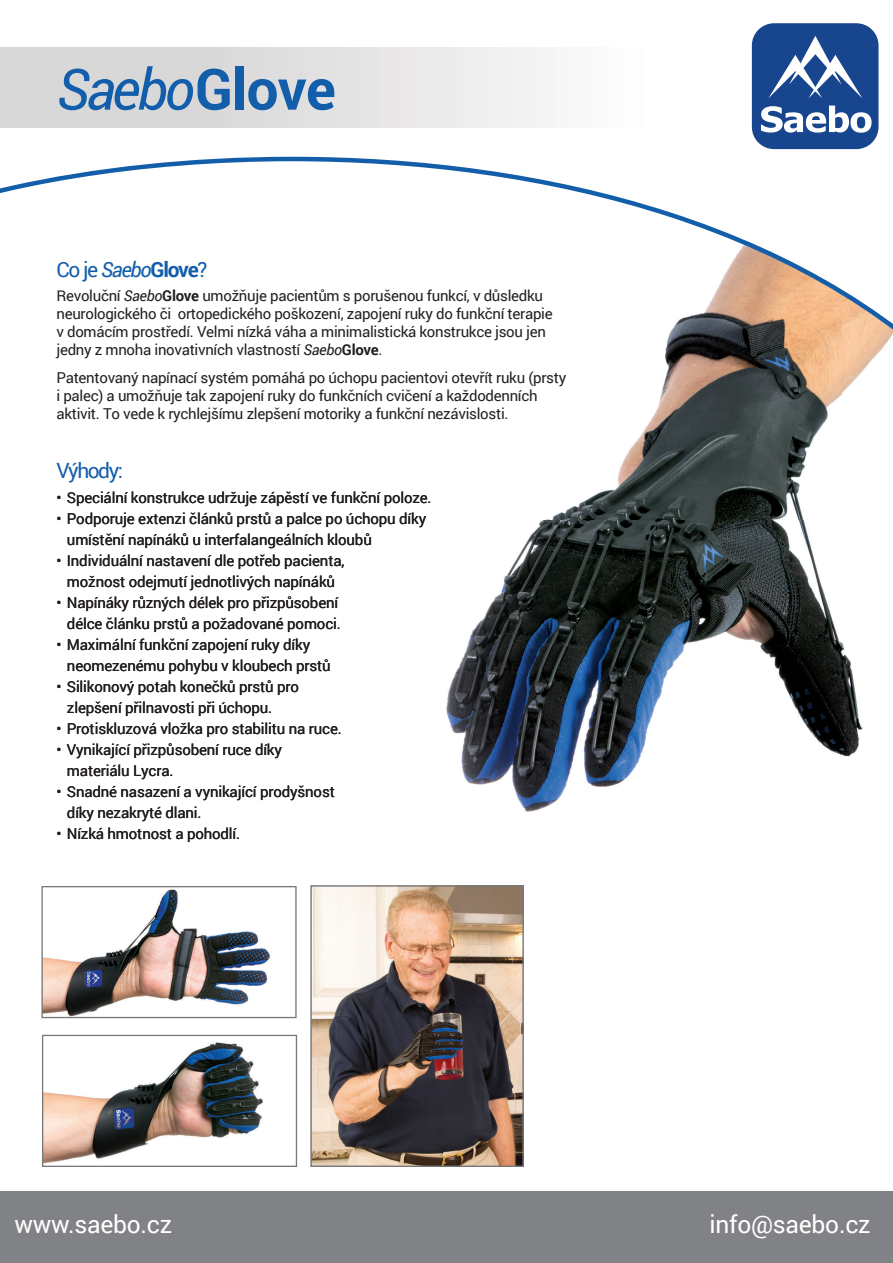
<style>
.page{position:relative;width:893px;height:1263px;background:#fff}
.page>*{position:absolute;margin:0;border:0;box-sizing:border-box;transform-origin:0 0}
.t1{font:italic 57px "Roboto";letter-spacing:-.055em;color:#135eab}
.t2{font:24.6px "Roboto";letter-spacing:-.01em;color:#fff}
.t3{font:21px "Roboto";letter-spacing:-.07em;color:#135eab}
.t4{font:15px/21px "Roboto";letter-spacing:-.01em;color:#231f20}
.s1{font-weight:700;font-style:normal}
.s2{font-style:italic}
.s3{font-weight:700}
</style>
<div class="page">
<img style="left:446px;top:413px;width:396px;height:399px">
<img style="left:842px;top:643px;width:21px;height:114px">
<div style="left:0;top:1192px;width:893px;height:71px;background:#808285"></div>
<svg style="left:0;top:157px;width:893px;height:256px"></svg>
<img style="left:41px;top:886px;width:256px;height:132px">
<svg style="left:42px;top:1035px;width:255px;height:132px"></svg>
<img style="left:310px;top:885px;width:214px;height:282px">
<svg style="left:0;top:47px;width:541px;height:2px"></svg>
<div style="left:0;top:49px;width:719px;height:78px;background:linear-gradient(to right,#d1cfcf,#fff)"></div>
<div style="left:752px;top:23px;width:126px;height:126px;background:#17468e;border-radius:22px"></div>
<svg style="left:768px;top:36px;width:94px;height:62px"></svg>
<svg style="left:761px;top:106px;width:110px;height:27px"></svg>
<h1 class="t1" style="left:56px;top:50px;width:281px">Saebo<span class="s1">Glove</span></h1>
<h3 class="t3" style="left:56px;top:255px;width:153px">Co je <span class="s2">Saebo</span><span class="s3">Glove</span>?</h3>
<p class="t4" style="left:56px;top:286px;width:498px;line-height:18px">Revoluční <span class="s2">Saebo</span><span class="s3">Glove</span> umožňuje pacientům s porušenou funkcí, v důsledku neurologického či ortopedického poškození, zapojení ruky do funkční terapie v domácím prostředí. Velmi nízká váha a minimalistická konstrukce jsou jen jedny z mnoha inovativních vlastností <span class="s2">Saebo</span><span class="s3">Glove</span>.</p>
<p class="t4" style="left:56px;top:368px;width:511px;line-height:18px">Patentovaný napínací systém pomáhá po úchopu pacientovi otevřít ruku (prsty i palec) a umožňuje tak zapojení ruky do funkčních cvičení a každodenních aktivit. To vede k rychlejšímu zlepšení motoriky a funkční nezávislosti.</p>
<h3 class="t3" style="left:56px;top:456px;width:68px">Výhody:</h3>
<p class="t4" style="left:56px;top:486px;width:377px">• Speciální konstrukce udržuje zápěstí ve funkční poloze.</p>
<p class="t4" style="left:67px;top:507px;width:361px;text-indent:-10px">• Podporuje extenzi článků prstů a palce po úchopu díky umístění napínáků u interfalangeálních kloubů</p>
<p class="t4" style="left:56px;top:549px;width:289px;text-align:center">• Individuální nastavení dle potřeb pacienta, možnost odejmutí jednotlivých napínáků</p>
<p class="t4" style="left:56px;top:591px;width:286px;text-align:right">• Napínáky různých délek pro přizpůsobení délce článku prstů a požadované pomoci.</p>
<p class="t4" style="left:67px;top:633px;width:265px;text-indent:-10px">• Maximální funkční zapojení ruky díky neomezenému pohybu v kloubech prstů</p>
<p class="t4" style="left:67px;top:675px;width:234px;text-indent:-10px">• Silikonový potah konečků prstů pro zlepšení přilnavosti při úchopu.</p>
<p class="t4" style="left:56px;top:717px;width:287px">• Protiskluzová vložka pro stabilitu na ruce.</p>
<p class="t4" style="left:67px;top:738px;width:217px;text-indent:-10px">• Vynikající přizpůsobení ruce díky materiálu Lycra.</p>
<p class="t4" style="left:67px;top:780px;width:269px;text-indent:-10px">• Snadné nasazení a vynikající prodyšnost díky nezakryté dlani.</p>
<p class="t4" style="left:56px;top:822px;width:185px">• Nízká hmotnost a pohodlí.</p>
<h2 class="t2" style="left:14px;top:1207px;width:159px">www.saebo.cz</h2>
<h2 class="t2" style="left:709px;top:1207px;width:163px">info@saebo.cz</h2>
</div>
